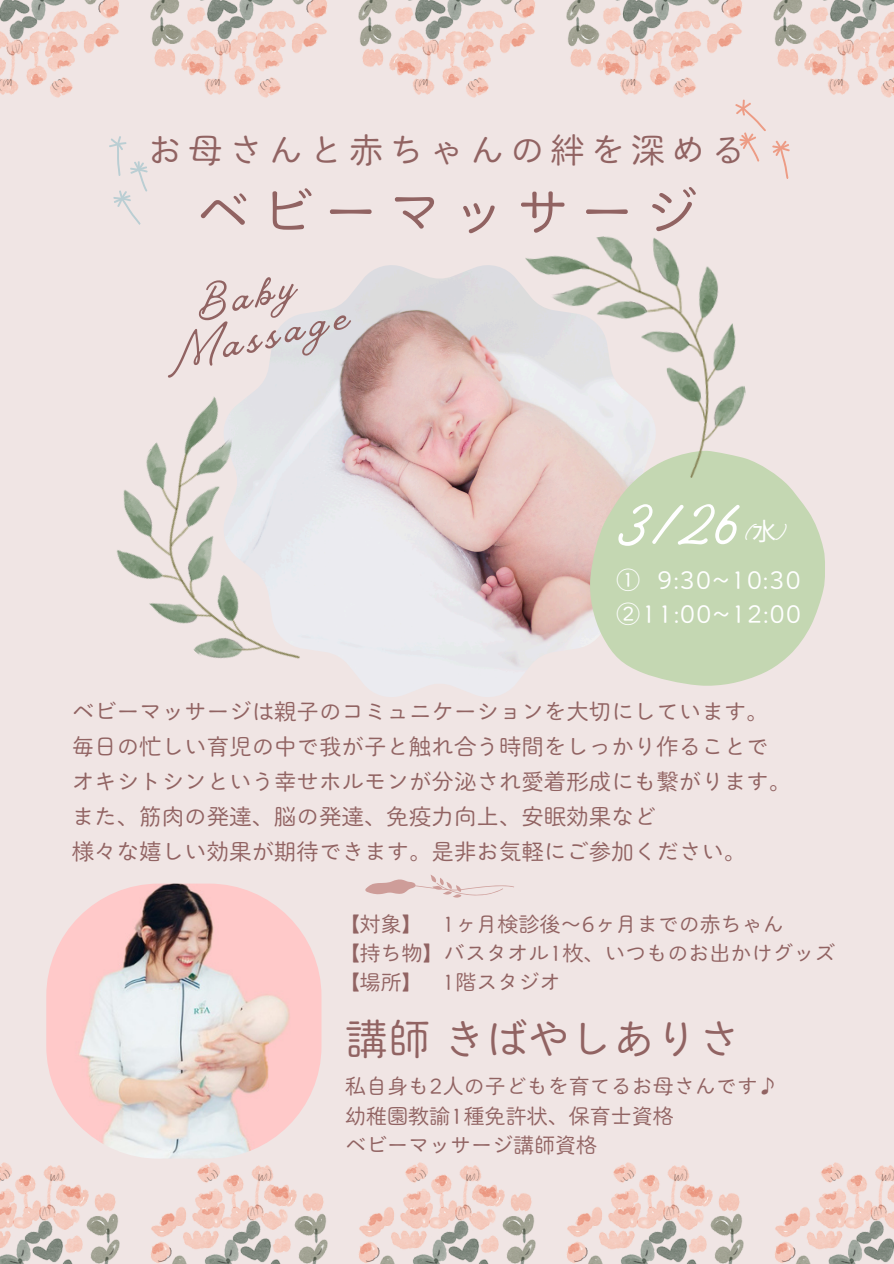
<style>
.page{position:relative;width:894px;height:1264px;background:#fff}
.page>*{position:absolute;margin:0;border:0;box-sizing:border-box;transform-origin:0 0}
.t1{font:80.1px "Vintage Goods";color:#fff}
.t2{font:54px "Iwata Fuku Marugo Std N";letter-spacing:.185em;color:#916362}
.t3{font:51px/42.6px "Vintage Goods";color:#916362;text-align:center}
.t4{font:42.45px "Iwata Fuku Marugo Std N";color:#916362}
.t5{font:34.5px "Iwata Fuku Marugo Std N";letter-spacing:.165em;color:#916362}
.t6{font:24.15px/33.8px "Iwata Fuku Marugo Std N";letter-spacing:.03em;color:#fff}
.t7{font:24.15px "Vintage Goods";color:#fff}
.t8{font:22.5px/34.8px "Iwata Fuku Marugo Std N";color:#916362}
.t9{font:21px "Iwata Fuku Marugo Std N";color:#916362}
.s1{font-family:"Noto Sans CJ Ksc"}
</style>
<div class="page">
<div style="left:0;top:0;width:893px;height:1263px;background:#f0e5e4"></div>
<img style="left:773px;top:0;width:120px;height:98px">
<img style="left:566px;top:0;width:176px;height:98px">
<img style="left:358px;top:0;width:177px;height:98px">
<img style="left:150px;top:0;width:177px;height:98px">
<img style="left:0;top:0;width:119px;height:98px">
<img style="left:0;top:1162px;width:120px;height:101px">
<img style="left:151px;top:1162px;width:176px;height:101px">
<img style="left:358px;top:1162px;width:177px;height:101px">
<img style="left:566px;top:1162px;width:177px;height:101px">
<img style="left:774px;top:1162px;width:119px;height:101px">
<img style="left:259px;top:265px;width:329px;height:432px">
<img style="left:116px;top:388px;width:276px;height:309px">
<svg style="left:588px;top:462px;width:236px;height:224px;background:#cbd8ba"></svg>
<svg style="left:109px;top:136px;width:39px;height:89px"></svg>
<svg style="left:735px;top:99px;width:55px;height:80px"></svg>
<img style="left:523px;top:236px;width:231px;height:258px">
<svg style="left:365px;top:875px;width:149px;height:22px"></svg>
<img style="left:46px;top:883px;width:275px;height:275px;border-radius:112px">
<p class="t5" style="left:148px;top:133px;width:599px">お母さんと赤ちゃんの絆を深める</p>
<p class="t2" style="left:195px;top:185px;width:503px">ベビーマッサージ</p>
<p class="t3" style="left:149px;top:294px;width:191px;rotate:-13deg">Baby<br>Massage</p>
<p class="t1" style="left:621px;top:473px;width:119px">3/26</p>
<h5 class="t7" style="left:742px;top:517px;width:44px">(<span class="s1">水</span>)</h5>
<p class="t6" style="left:616px;top:563px;width:186px">① 9:30~10:30<br>②11:00~12:00</p>
<p class="t8" style="left:72px;top:694px;width:720px">ベビーマッサージは親子のコミュニケーションを大切にしています。毎日の忙しい育児の中で我が子と触れ合う時間をしっかり作ることでオキシトシンという幸せホルモンが分泌され愛着形成にも繋がります。また、筋肉の発達、脳の発達、免疫力向上、安眠効果など<br>様々な嬉しい効果が期待できます。是非お気軽にご参加ください。</p>
<h2 class="t9" style="left:339px;top:913px;width:446px">【対象】 1ヶ月検診後〜6ヶ月までの赤ちゃん</h2>
<p class="t9" style="left:339px;top:942px;width:498px">【持ち物】バスタオル1枚、いつものお出かけグッズ</p>
<h3 class="t9" style="left:339px;top:971px;width:223px">【場所】 1階スタジオ</h3>
<h1 class="t4" style="left:345px;top:1017px;width:396px">講師きばやしありさ</h1>
<p class="t9" style="left:345px;top:1075px;width:435px">私自身も2人の子どもを育てるお母さんです♪</p>
<p class="t9" style="left:345px;top:1105px;width:330px">幼稚園教諭1種免許状、保育士資格</p>
<p class="t9" style="left:345px;top:1134px;width:253px">ベビーマッサージ講師資格</p>
</div>
